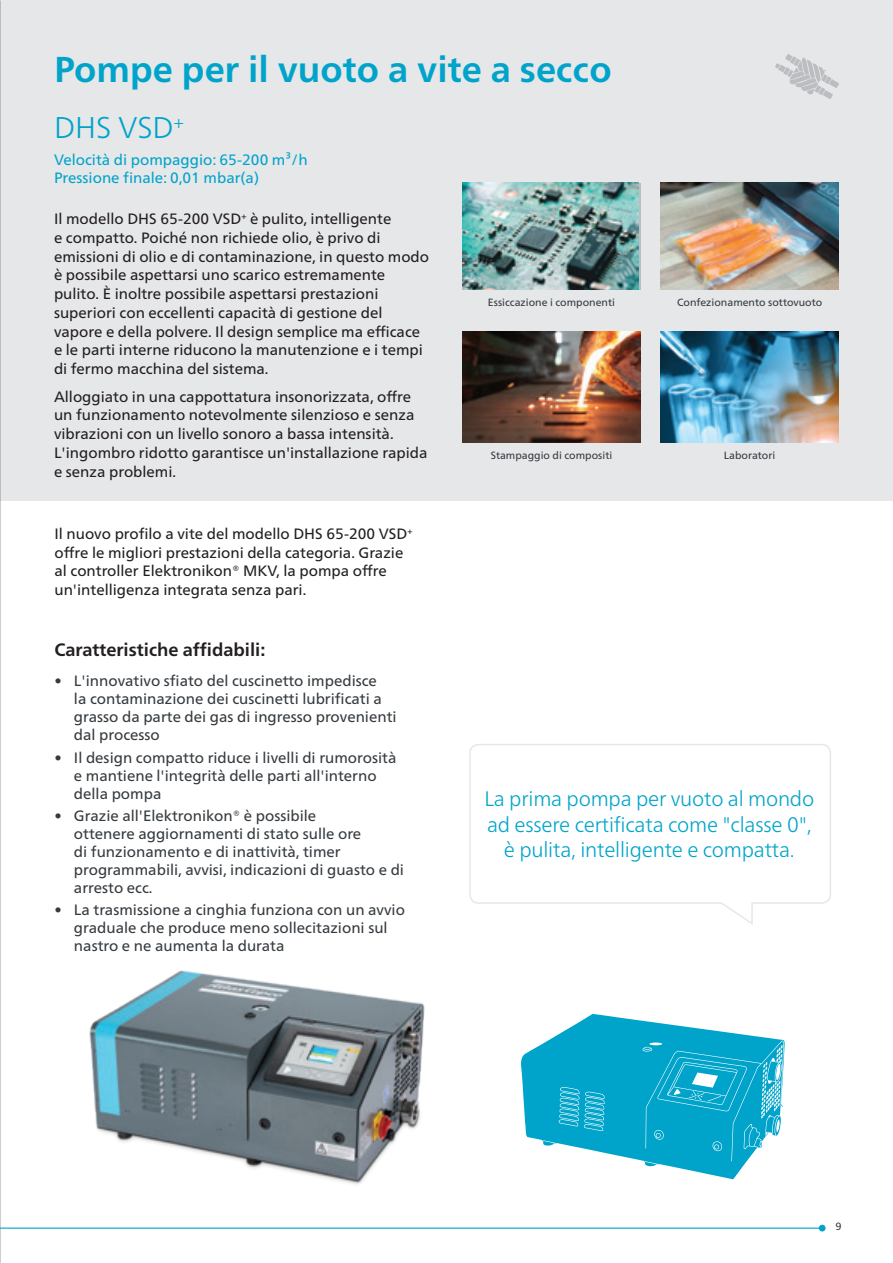
<style>
.page{position:relative;width:893px;height:1263px;background:#fff}
.page>*{position:absolute;margin:0;border:0;box-sizing:border-box;transform-origin:0 0}
.t1{font:700 36px "Neue Frutiger World";color:#00a4ca}
.t2{font:300 30px "Neue Frutiger World";color:#00a4ca}
.t3{font:300 21px/25.2px "Neue Frutiger World";letter-spacing:-.01em;color:#00a4ca;text-align:center}
.t4{font:700 18px "Neue Frutiger World";color:#231f20}
.t5{font:15px/18.8px "Neue Frutiger World";color:#231f20}
.t6{font:15px/18px "Neue Frutiger World";color:#353b40}
.t7{font:15px/18px "Neue Frutiger World";color:#00a4ca}
.t8{font:10.5px "Neue Frutiger World";color:#353b40}
</style>
<div class="page">
<div style="left:0;top:0;width:893px;height:500px;background:#e6e7e9"></div>
<img style="left:89px;top:970px;width:336px;height:215px">
<svg style="left:521px;top:1014px;width:264px;height:165px"></svg>
<svg style="left:775px;top:54px;width:64px;height:45px"></svg>
<img style="left:462px;top:183px;width:177px;height:106px">
<img style="left:660px;top:183px;width:179px;height:106px">
<img style="left:462px;top:332px;width:179px;height:110px">
<img style="left:660px;top:332px;width:179px;height:110px">
<svg style="left:469px;top:744px;width:362px;height:181px"></svg>
<hr style="left:0;top:1227px;width:822px;height:2px;background:#00a4ca">
<div style="left:819px;top:1225px;width:7px;height:6px;background:#00a4ca;border-radius:50%"></div>
<h1 class="t1" style="left:54px;top:37px;width:559px">Pompe per il vuoto a vite a secco</h1>
<h2 class="t2" style="left:54px;top:104px;width:131px">DHS VSD<sup>+</sup></h2>
<p class="t7" style="left:54px;top:151px;width:255px">Velocità di pompaggio: 65-200 m³/h<br>Pressione finale: 0,01 mbar(a)</p>
<p class="t5" style="left:54px;top:210px;width:377px">Il modello DHS 65-200 VSD<sup>+</sup> è pulito, intelligente<br>e compatto. Poiché non richiede olio, è privo di emissioni di olio e di contaminazione, in questo modo è possibile aspettarsi uno scarico estremamente pulito. È inoltre possibile aspettarsi prestazioni superiori con eccellenti capacità di gestione del vapore e della polvere. Il design semplice ma efficace e le parti interne riducono la manutenzione e i tempi di fermo macchina del sistema.</p>
<p class="t5" style="left:54px;top:387px;width:375px">Alloggiato in una cappottatura insonorizzata, offre un funzionamento notevolmente silenzioso e senza vibrazioni con un livello sonoro a bassa intensità.<br>L'ingombro ridotto garantisce un'installazione rapida e senza problemi.</p>
<p class="t5" style="left:54px;top:525px;width:359px">Il nuovo profilo a vite del modello DHS 65-200 VSD<sup>+ </sup>offre le migliori prestazioni della categoria. Grazie al controller Elektronikon® MKV, la pompa offre un'intelligenza integrata senza pari.</p>
<p class="t4" style="left:54px;top:633px;width:213px">Caratteristiche affidabili:</p>
<p class="t6" style="left:74px;top:672px;width:324px;text-indent:-20px">• L'innovativo sfiato del cuscinetto impedisce<br>la contaminazione dei cuscinetti lubrificati a grasso da parte dei gas di ingresso provenienti dal processo</p>
<p class="t6" style="left:74px;top:749px;width:324px;text-indent:-20px">• Il design compatto riduce i livelli di rumorosità e mantiene l'integrità delle parti all'interno della pompa</p>
<p class="t6" style="left:74px;top:807px;width:332px;text-indent:-20px">• Grazie all'Elektronikon® è possibile<br>ottenere aggiornamenti di stato sulle ore<br>di funzionamento e di inattività, timer programmabili, avvisi, indicazioni di guasto e di arresto ecc.</p>
<p class="t6" style="left:74px;top:901px;width:332px;text-indent:-20px">• La trasmissione a cinghia funziona con un avvio graduale che produce meno sollecitazioni sul nastro e ne aumenta la durata</p>
<p class="t8" style="left:488px;top:294px;width:129px">Essiccazione i componenti</p>
<p class="t8" style="left:677px;top:294px;width:147px">Confezionamento sottovuoto</p>
<p class="t8" style="left:491px;top:447px;width:123px">Stampaggio di compositi</p>
<p class="t8" style="left:724px;top:447px;width:53px">Laboratori</p>
<h3 class="t3" style="left:484px;top:786px;width:331px">La prima pompa per vuoto al mondo ad essere certificata come "classe 0", è pulita, intelligente e compatta.</h3>
<p class="t8" style="left:835px;top:1218px;width:8px">9</p>
</div>
